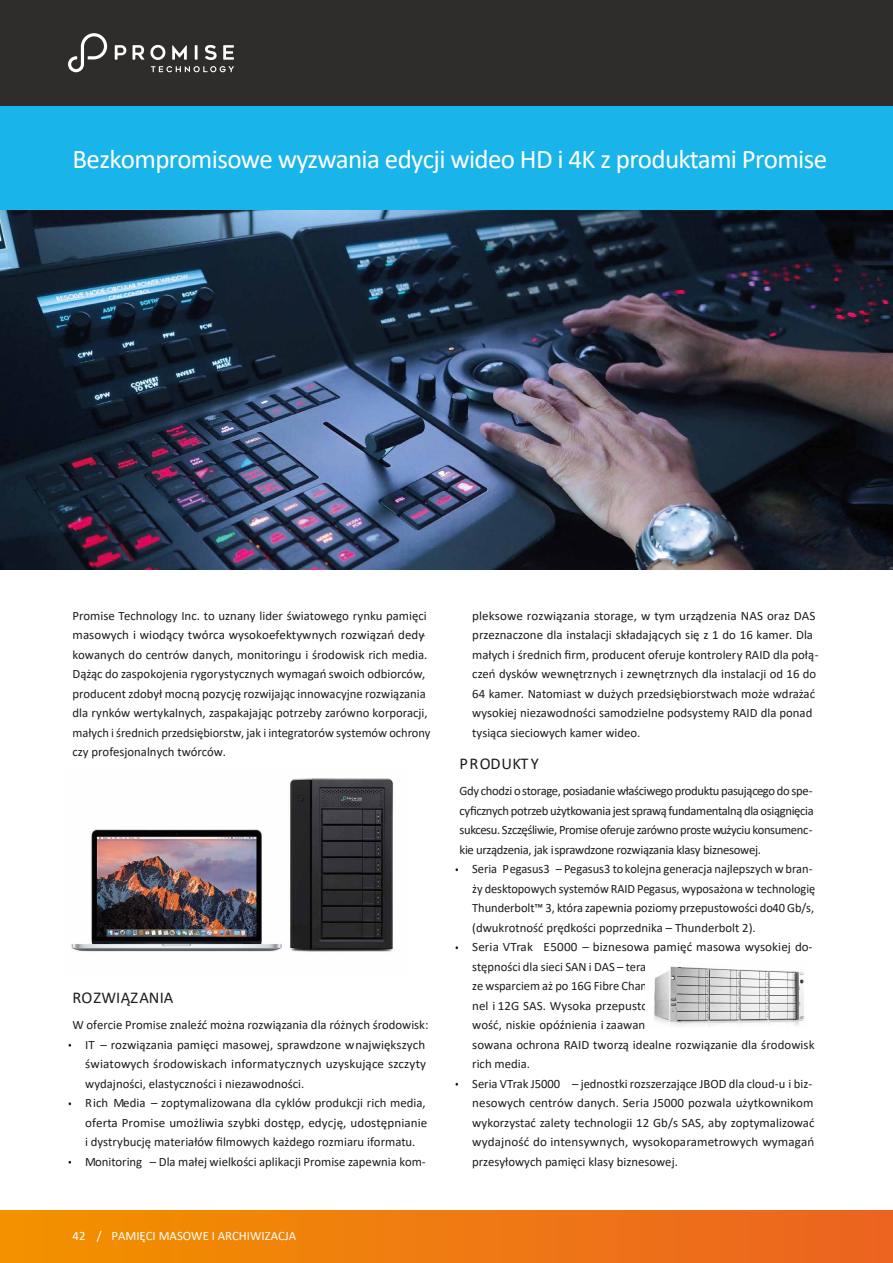
<style>
.page{position:relative;width:893px;height:1263px;background:#fff}
.page>*{position:absolute;margin:0;border:0;box-sizing:border-box;transform-origin:0 0}
.t1{font:27px "Calibri";letter-spacing:-.025em;color:#fff}
.t2{font:16.5px "Calibri";color:#1d1d1b}
.t3{font:16.5px "Calibri";letter-spacing:.04em;color:#1d1d1b}
.t4{font:12.75px/19.5px "Calibri";color:#1d1d1b}
.t5{font:12.75px "Calibri";color:#fff}
</style>
<div class="page">
<div style="left:0;top:0;width:893px;height:106px;background:#2e2d2c"></div>
<div style="left:0;top:1211px;width:893px;height:52px;background:linear-gradient(to right,#f39200,#ec6323)"></div>
<svg style="left:68px;top:33px;width:39px;height:39px"></svg>
<svg style="left:115px;top:45px;width:11px;height:15px"></svg>
<svg style="left:133px;top:45px;width:11px;height:15px"></svg>
<svg style="left:150px;top:45px;width:15px;height:15px"></svg>
<svg style="left:172px;top:45px;width:15px;height:15px"></svg>
<svg style="left:195px;top:45px;width:3px;height:15px"></svg>
<svg style="left:205px;top:45px;width:12px;height:15px"></svg>
<svg style="left:223px;top:45px;width:11px;height:15px"></svg>
<svg style="left:151px;top:66px;width:83px;height:6px"></svg>
<div style="left:0;top:106px;width:893px;height:104px;background:#18b4ea"></div>
<img style="left:71px;top:778px;width:322px;height:174px">
<img style="left:654px;top:966px;width:150px;height:60px">
<img style="left:0;top:210px;width:893px;height:360px">
<h1 class="t1" style="left:73px;top:141px;width:756px">Bezkompromisowe wyzwania edycji wideo HD i 4K z produktami Promise</h1>
<p class="t4" style="left:73px;top:605px;width:360px">Promise Technology Inc. to uznany lider światowego rynku pamięci masowych i wiodący twórca wysokoefektywnych rozwiązań dedy&shy;kowanych do centrów danych, monitoringu i środowisk rich media.<br>Dążąc do zaspokojenia rygorystycznych wymagań swoich odbiorców, producent zdobył mocną pozycję rozwijając innowacyjne rozwiązania dla rynków wertykalnych, zaspakajając potrzeby zarówno korporacji, małych i średnich przedsiębiorstw, jak i integratorów systemów ochrony czy profesjonalnych twórców.</p>
<p class="t2" style="left:73px;top:986px;width:102px">ROZWIĄZANIA</p>
<p class="t4" style="left:85px;top:1015px;width:345px;text-indent:-13px">W ofercie Promise znaleźć można rozwiązania dla różnych środowisk:<br>IT – rozwiązania pamięci masowej, sprawdzone wnajwiększych światowych środowiskach informatycznych uzyskujące szczyty wydajności, elastyczności i niezawodności.<br>Rich Media – zoptymalizowana dla cyklów produkcji rich media, oferta Promise umożliwia szybki dostęp, edycję, udostępnianie i dystrybucję materiałów filmowych każdego rozmiaru iformatu.<br>Monitoring – Dla małej wielkości aplikacji Promise zapewnia kom-</p>
<p class="t5" style="left:73px;top:1227px;width:225px">42 / PAMIĘCI MASOWE I ARCHIWIZACJA</p>
<p class="t4" style="left:472px;top:605px;width:348px">pleksowe rozwiązania storage, w tym urządzenia NAS oraz DAS przeznaczone dla instalacji składających się z 1 do 16 kamer. Dla małych i średnich firm, producent oferuje kontrolery RAID dla połą&shy;czeń dysków wewnętrznych i zewnętrznych dla instalacji od 16 do 64 kamer. Natomiast w dużych przedsiębiorstwach może wdrażać wysokiej niezawodności samodzielne podsystemy RAID dla ponad tysiąca sieciowych kamer wideo.</p>
<p class="t3" style="left:459px;top:752px;width:81px">PRODUKTY</p>
<p class="t4" style="left:459px;top:781px;width:356px;text-align:justify">Gdy chodzi ostorage, posiadanie właściwego produktu pasującego do spe&shy;cyficznych potrzeb użytkowania jest sprawą fundamentalną dla osiągnięcia sukcesu. Szczęśliwie, Promise oferuje zarówno proste wużyciu konsumenc&shy;kie urządzenia, jak isprawdzone rozwiązania klasy biznesowej.</p>
<p class="t4" style="left:472px;top:859px;width:344px">Seria Pegasus3 – Pegasus3 tokolejna generacja najlepszych w bran&shy;ży desktopowych systemów RAID Pegasus, wyposażona w technologię Thunderbolt™ 3, która zapewnia poziomy przepustowości do40 Gb/s, (dwukrotność prędkości poprzednika – Thunderbolt 2).<br>Seria VTrak E5000 – biznesowa pamięć masowa wysokiej do&shy;stępności dla sieci SAN i DAS – teraz<br>ze wsparciem aż po 16G Fibre Chan-<br>nel i 12G SAS. Wysoka przepusto-<br>wość, niskie opóźnienia i zaawan-<br>sowana ochrona RAID tworzą idealne rozwiązanie dla środowisk rich media.<br>Seria VTrak J5000 – jednostki rozszerzające JBOD dla cloud-u i biz&shy;nesowych centrów danych. Seria J5000 pozwala użytkownikom wykorzystać zalety technologii 12 Gb/s SAS, aby zoptymalizować wydajność do intensywnych, wysokoparametrowych wymagań przesyłowych pamięci klasy biznesowej.</p>
</div>
